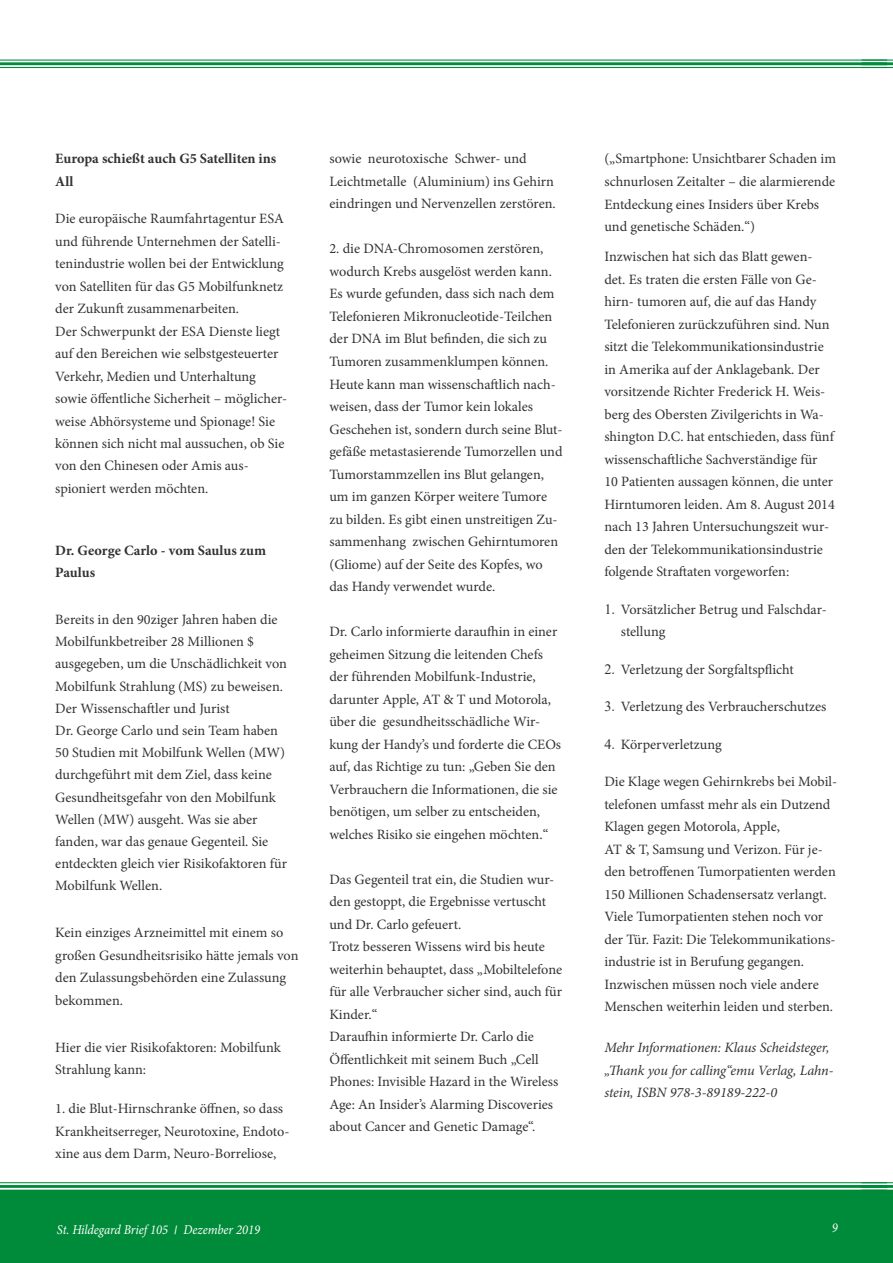
<style>
.page{position:relative;width:893px;height:1263px;background:#fff}
.page>*{position:absolute;margin:0;border:0;box-sizing:border-box;transform-origin:0 0}
.t1{font:14.25px/22.5px "Minion Pro";color:#323233}
.t2{font:italic 14.25px/22.5px "Minion Pro";letter-spacing:-.01em;color:#323233}
.t3{font:700 14.25px/22.5px "Minion Pro";color:#323233}
.t4{font:italic 13.5px "Minion Pro";letter-spacing:-.005em;color:#fff;scale:.93 1}
.s1{font-family:"Times New Roman"}
.s2{font-family:"Arial"}
</style>
<div class="page">
<hr style="left:0;top:60px;width:887px;height:1px;background:#008b3b">
<hr style="left:0;top:62px;width:887px;height:3px;background:#008b3b">
<hr style="left:0;top:67px;width:887px;height:1px;background:#008b3b">
<hr style="left:0;top:1182px;width:887px;height:1px;background:#008b3b">
<hr style="left:0;top:1185px;width:887px;height:3px;background:#008b3b">
<hr style="left:0;top:1189px;width:887px;height:2px;background:#008b3b">
<div style="left:0;top:1191px;width:887px;height:72px;background:#008b3b"></div>
<hr style="left:861px;top:60px;width:32px;height:1px;background:#008b3b">
<hr style="left:861px;top:62px;width:32px;height:3px;background:#008b3b">
<hr style="left:861px;top:67px;width:32px;height:1px;background:#008b3b">
<hr style="left:861px;top:1182px;width:32px;height:1px;background:#008b3b">
<hr style="left:861px;top:1185px;width:32px;height:3px;background:#008b3b">
<hr style="left:861px;top:1189px;width:32px;height:2px;background:#008b3b">
<div style="left:861px;top:1191px;width:32px;height:72px;background:#008b3b"></div>
<p class="t3" style="left:55px;top:147px;width:223px">Europa schießt auch G5 Satelliten ins<br>All</p>
<p class="t1" style="left:55px;top:208px;width:233px">Die europäische Raumfahrtagentur ESA und führende Unternehmen der Satelli&shy;tenindustrie wollen bei der Entwicklung von Satelliten für das G5 Mobilfunknetz der Zukunft zusammenarbeiten.<br>Der Schwerpunkt der ESA Dienste liegt auf den Bereichen wie selbstgesteuerter Verkehr, Medien und Unterhaltung sowie öffentliche Sicherheit – möglicher&shy;weise Abhörsysteme und Spionage! Sie können sich nicht mal aussuchen, ob Sie von den Chinesen oder Amis aus&shy;spioniert werden möchten.</p>
<p class="t3" style="left:55px;top:538px;width:212px">Dr. George Carlo - vom Saulus zum<br>Paulus</p>
<p class="t1" style="left:55px;top:608px;width:233px">Bereits in den 90ziger Jahren haben die Mobilfunkbetreiber 28 Millionen $ ausgegeben, um die Unschädlichkeit von Mobilfunk Strahlung (MS) zu beweisen.<br>Der Wissenschaftler und Jurist<br>Dr. George Carlo und sein Team haben 50 Studien mit Mobilfunk Wellen (MW) durchgeführt mit dem Ziel, dass keine Gesundheitsgefahr von den Mobilfunk Wellen (MW) ausgeht. Was sie aber fanden, war das genaue Gegenteil. Sie entdeckten gleich vier Risikofaktoren für Mobilfunk Wellen.</p>
<p class="t1" style="left:55px;top:921px;width:245px">Kein einziges Arzneimittel mit einem so großen Gesundheitsrisiko hätte jemals von den Zulassungsbehörden eine Zulassung bekommen.</p>
<p class="t1" style="left:55px;top:1036px;width:227px">Hier die vier Risikofaktoren: Mobilfunk<br>Strahlung kann:</p>
<p class="t1" style="left:55px;top:1098px;width:236px">1. die Blut-Hirnschranke öffnen, so dass<br>Krankheitserreger, Neurotoxine, Endoto&shy;xine aus dem Darm, Neuro-Borreliose,</p>
<p class="t1" style="left:329px;top:148px;width:228px">sowie neurotoxische Schwer- und<br>Leichtmetalle (Aluminium) ins Gehirn eindringen und Nervenzellen zerstören.</p>
<p class="t1" style="left:329px;top:238px;width:235px">2. die DNA-Chromosomen zerstören, wodurch Krebs ausgelöst werden kann.<br>Es wurde gefunden, dass sich nach dem Telefonieren Mikronucleotide-Teilchen der DNA im Blut befinden, die sich zu Tumoren zusammenklumpen können.<br>Heute kann man wissenschaftlich nach&shy;weisen, dass der Tumor kein lokales Geschehen ist, sondern durch seine Blut&shy;gefäße metastasierende Tumorzellen und Tumorstammzellen ins Blut gelangen, um im ganzen Körper weitere Tumore zu bilden. Es gibt einen unstreitigen Zu&shy;sammenhang zwischen Gehirntumoren (Gliome) auf der Seite des Kopfes, wo das Handy verwendet wurde.</p>
<p class="t1" style="left:329px;top:620px;width:233px">Dr. Carlo informierte daraufhin in einer geheimen Sitzung die leitenden Chefs der führenden Mobilfunk-Industrie, darunter Apple, AT &amp; T und Motorola, über die gesundheitsschädliche Wir&shy;kung der Handy’s und forderte die CEOs auf, das Richtige zu tun: „Geben Sie den Verbrauchern die Informationen, die sie benötigen, um selber zu entscheiden, welches Risiko sie eingehen möchten.“</p>
<p class="t1" style="left:329px;top:868px;width:234px">Das Gegenteil trat ein, die Studien wur&shy;den gestoppt, die Ergebnisse vertuscht und Dr. Carlo gefeuert.<br>Trotz besseren Wissens wird bis heute weiterhin behauptet, dass „Mobiltelefone für alle Verbraucher sicher sind, auch für Kinder.“<br>Daraufhin informierte Dr. Carlo die Öffentlichkeit mit seinem Buch „Cell Phones: Invisible Hazard in the Wireless Age: An Insider’s Alarming Discoveries about Cancer and Genetic Damage“.</p>
<p class="t1" style="left:604px;top:148px;width:233px">(„Smartphone: Unsichtbarer Schaden im schnurlosen Zeitalter – die alarmierende Entdeckung eines Insiders über Krebs und genetische Schäden.“)</p>
<p class="t1" style="left:604px;top:245px;width:232px">Inzwischen hat sich das Blatt gewen&shy;det. Es traten die ersten Fälle von Ge&shy;hirn- tumoren auf, die auf das Handy Telefonieren zurückzuführen sind. Nun sitzt die Telekommunikationsindustrie in Amerika auf der Anklagebank. Der vorsitzende Richter Frederick H. Weis&shy;berg des Obersten Zivilgerichts in Wa&shy;shington D.C. hat entschieden, dass fünf wissenschaftliche Sachverständige für<br>10 Patienten aussagen können, die unter Hirntumoren leiden. Am 8. August 2014 nach 13 Jahren Untersuchungszeit wur&shy;den der Telekommunikationsindustrie folgende Straftaten vorgeworfen:</p>
<p class="t1" style="left:621px;top:598px;width:207px;text-indent:-17px"><span class="s1">1.</span> Vorsätzlicher Betrug und Falschdar&shy;stellung</p>
<p class="t1" style="left:604px;top:658px;width:191px"><span class="s1">2.</span> Verletzung der Sorgfaltspflicht</p>
<p class="t1" style="left:604px;top:695px;width:223px"><span class="s1">3.</span> Verletzung des Verbraucherschutzes</p>
<p class="t1" style="left:604px;top:733px;width:119px"><span class="s1">4.</span> Körperverletzung</p>
<p class="t1" style="left:604px;top:770px;width:234px">Die Klage wegen Gehirnkrebs bei Mobil&shy;telefonen umfasst mehr als ein Dutzend Klagen gegen Motorola, Apple,<br>AT &amp; T, Samsung und Verizon. Für je&shy;den betroffenen Tumorpatienten werden 150 Millionen Schadensersatz verlangt.<br>Viele Tumorpatienten stehen noch vor der Tür. Fazit: Die Telekommunikations&shy;industrie ist in Berufung gegangen.<br>Inzwischen müssen noch viele andere Menschen weiterhin leiden und sterben.</p>
<p class="t2" style="left:604px;top:1036px;width:231px">Mehr Informationen: Klaus Scheidsteger, „Thank you for calling“emu Verlag, Lahn&shy;stein, ISBN 978-3-89189-222-0</p>
<p class="t4" style="left:57px;top:1220px;width:220px">St. Hildegard Brief 105 <span class="s2">׀</span> Dezember 2019</p>
<p class="t4" style="left:832px;top:1218px;width:8px">9</p>
</div>
